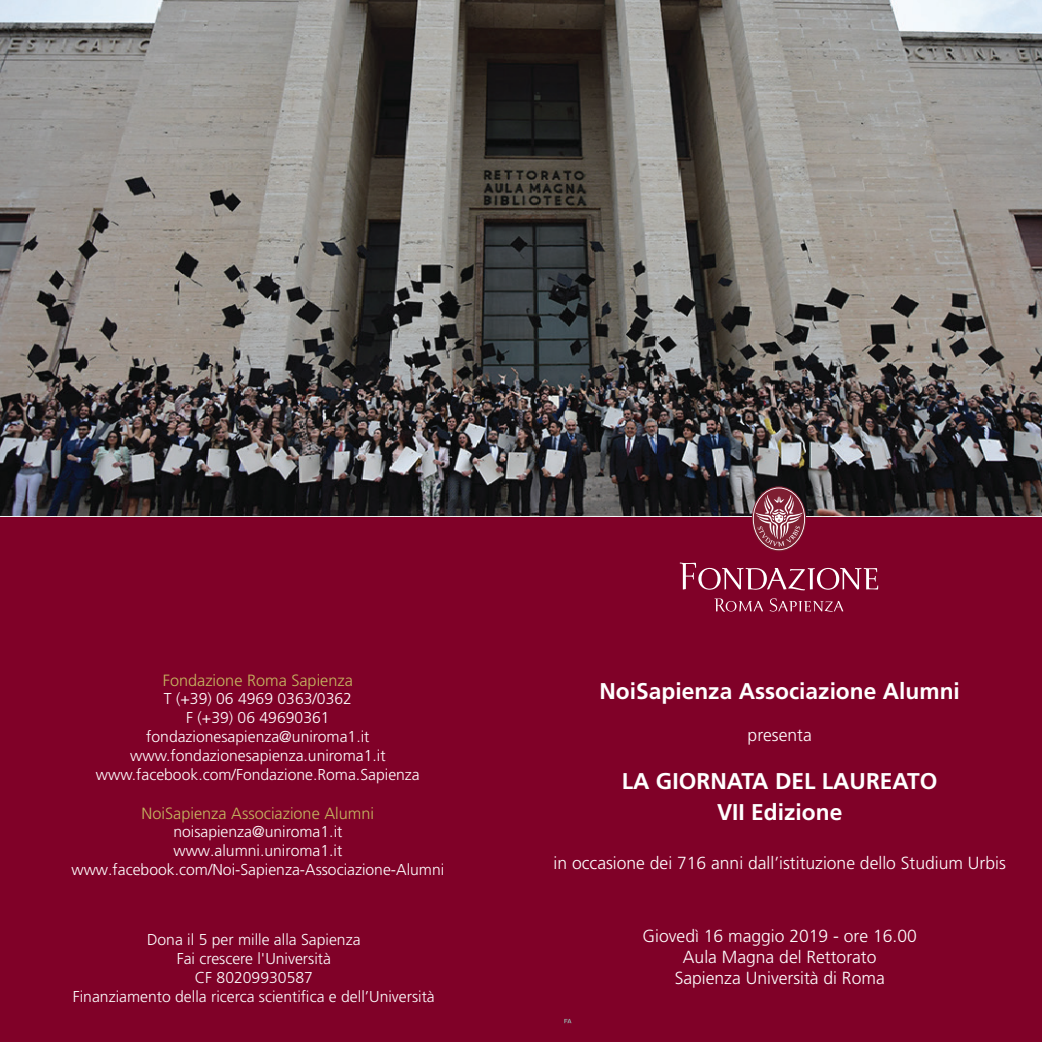
<style>
.page{position:relative;width:1042px;height:1042px;background:#fff}
.page>*{position:absolute;margin:0;border:0;box-sizing:border-box;transform-origin:0 0}
.t1{font:700 22.75px/30.8px "Frutiger LT Std";color:#fff;text-align:center}
.t2{font:300 17.5px/21px "Frutiger LT Std";color:#fff;text-align:center}
.t3{font:300 16.28px "Frutiger LT Std";color:#c5b660}
.t4{font:300 15.75px/18.9px "Frutiger LT Std";color:#fff;text-align:center}
.t5{font:300 15.75px/18.9px "Frutiger LT Std";color:#fdfefe;text-align:center}
</style>
<div class="page">
<div style="left:520px;top:486px;width:522px;height:556px;background:#800128"></div>
<div style="left:0;top:486px;width:523px;height:556px;background:#800128"></div>
<img style="left:0;top:0;width:1042px;height:517px">
<svg style="left:564px;top:1019px;width:7px;height:4px"></svg>
<svg style="left:753px;top:487px;width:52px;height:63px;background:#904b5a"></svg>
<svg style="left:680px;top:562px;width:198px;height:28px"></svg>
<svg style="left:714px;top:598px;width:49px;height:14px"></svg>
<svg style="left:769px;top:598px;width:74px;height:14px"></svg>
<p class="t3" style="left:163px;top:671px;width:191px">Fondazione Roma Sapienza</p>
<p class="t4" style="left:96px;top:690px;width:325px">T (+39) 06 4969 0363/0362<br>F (+39) 06 49690361 fondazionesapienza@uniroma1.it www.fondazionesapienza.uniroma1.it www.facebook.com/Fondazione.Roma.Sapienza</p>
<p class="t3" style="left:142px;top:804px;width:234px">NoiSapienza Associazione Alumni</p>
<p class="t4" style="left:71px;top:823px;width:374px">noisapienza@uniroma1.it<br>www.alumni.uniroma1.it www.facebook.com/Noi-Sapienza-Associazione-Alumni</p>
<p class="t5" style="left:73px;top:931px;width:363px">Dona il 5 per mille alla Sapienza<br>Fai crescere l'Università<br>CF 80209930587<br>Finanziamento della ricerca scientifica e dell’Università</p>
<h1 class="t1" style="left:599px;top:675px;width:362px">NoiSapienza Associazione Alumni</h1>
<p class="t2" style="left:747px;top:724px;width:66px">presenta</p>
<h1 class="t1" style="left:622px;top:766px;width:317px">LA GIORNATA DEL LAUREATO<br>VII Edizione</h1>
<p class="t2" style="left:553px;top:852px;width:454px">in occasione dei 716 anni dall’istituzione dello Studium Urbis</p>
<p class="t2" style="left:642px;top:926px;width:276px">Giovedì 16 maggio 2019 - ore 16.00<br>Aula Magna del Rettorato<br>Sapienza Università di Roma</p>
</div>
